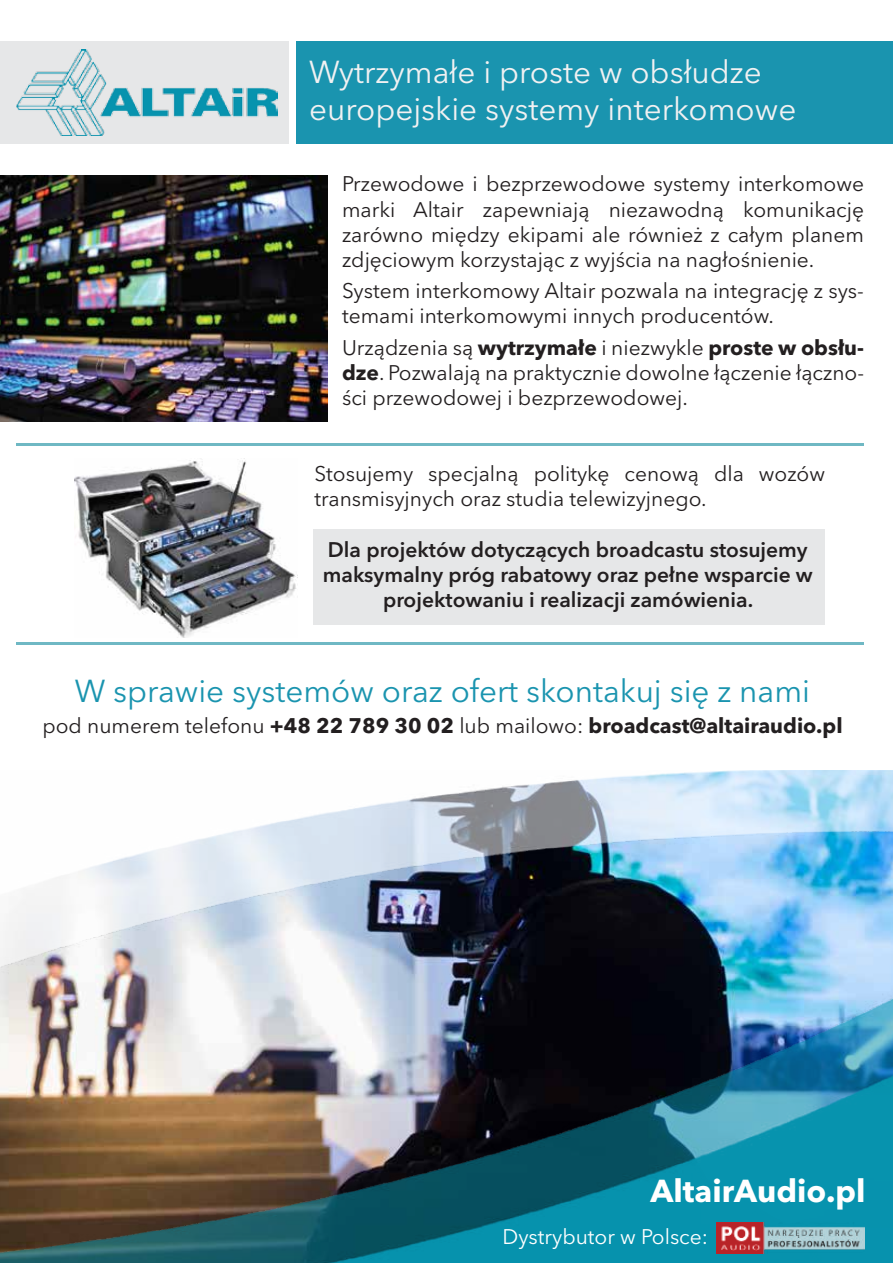
<style>
.page{position:relative;width:893px;height:1263px;background:#fff}
.page>*{position:absolute;margin:0;border:0;box-sizing:border-box;transform-origin:0 0}
.t1{font:31.5px/37.8px "Avenir Next LT Pro";color:#f1f1f2}
.t2{font:31.5px "Avenir Next LT Pro";color:#1a94af}
.t3{font:700 31.5px "Avenir Next LT Pro";color:#fff}
.t4{font:21px/25.2px "Avenir Next LT Pro";color:#231f20;text-align:justify}
.t5{font:600 21px/25.2px "Avenir Next LT Pro";color:#231f20;text-align:center}
.t6{font:700 21px "Avenir Next LT Pro";color:#231f20}
.t7{font:21px "Avenir Next LT Pro";color:#fff}
.s1{font-weight:700}
.s2{font-weight:400}
</style>
<div class="page">
<div style="left:296px;top:41px;width:597px;height:103px;background:#1a94af"></div>
<img style="left:0;top:1144px;width:893px;height:119px">
<img style="left:0;top:770px;width:893px;height:374px">
<div style="left:0;top:41px;width:288px;height:103px;background:#e6e7e8"></div>
<img style="left:17px;top:50px;width:261px;height:85px">
<img style="left:75px;top:460px;width:221px;height:177px">
<hr style="left:17px;top:443px;width:847px;height:2px;background:#6fb8c3">
<hr style="left:16px;top:642px;width:848px;height:3px;background:#6fb8c4">
<img style="left:716px;top:1222px;width:148px;height:32px">
<div style="left:314px;top:529px;width:511px;height:95px;background:#e6e7e8"></div>
<img style="left:0;top:176px;width:327px;height:246px">
<h1 class="t1" style="left:309px;top:52px;width:489px">Wytrzymałe i proste w obsłudze europejskie systemy interkomowe</h1>
<p class="t4" style="left:342px;top:171px;width:524px">Przewodowe i bezprzewodowe systemy interkomowe marki Altair zapewniają niezawodną komunikację zarówno między ekipami ale również z całym planem zdjęciowym korzystając z wyjścia na nagłośnienie.</p>
<p class="t4" style="left:342px;top:278px;width:523px">System interkomowy Altair pozwala na integrację z sys&shy;temami interkomowymi innych producentów.</p>
<p class="t4" style="left:342px;top:335px;width:524px">Urządzenia są <span class="s1">wytrzymałe</span> i niezwykle <span class="s1">proste w obsłu&shy;dze</span>. Pozwalają na praktycznie dowolne łączenie łączno&shy;ści przewodowej i bezprzewodowej.</p>
<p class="t4" style="left:315px;top:461px;width:512px">Stosujemy specjalną politykę cenową dla wozów transmisyjnych oraz studia telewizyjnego.</p>
<p class="t5" style="left:323px;top:536px;width:492px">Dla projektów dotyczących broadcastu stosujemy maksymalny próg rabatowy oraz pełne wsparcie w projektowaniu i realizacji zamówienia.</p>
<h1 class="t2" style="left:75px;top:672px;width:737px">W sprawie systemów oraz ofert skontakuj się z nami</h1>
<p class="t6" style="left:42px;top:713px;width:802px"><span class="s2">pod numerem telefonu</span> +48 22 789 30 02 <span class="s2">lub mailowo:</span> broadcast@altairaudio.pl</p>
<h1 class="t3" style="left:650px;top:1172px;width:217px">AltairAudio.pl</h1>
<p class="t7" style="left:502px;top:1224px;width:207px">Dystrybutor w Polsce:</p>
</div>
